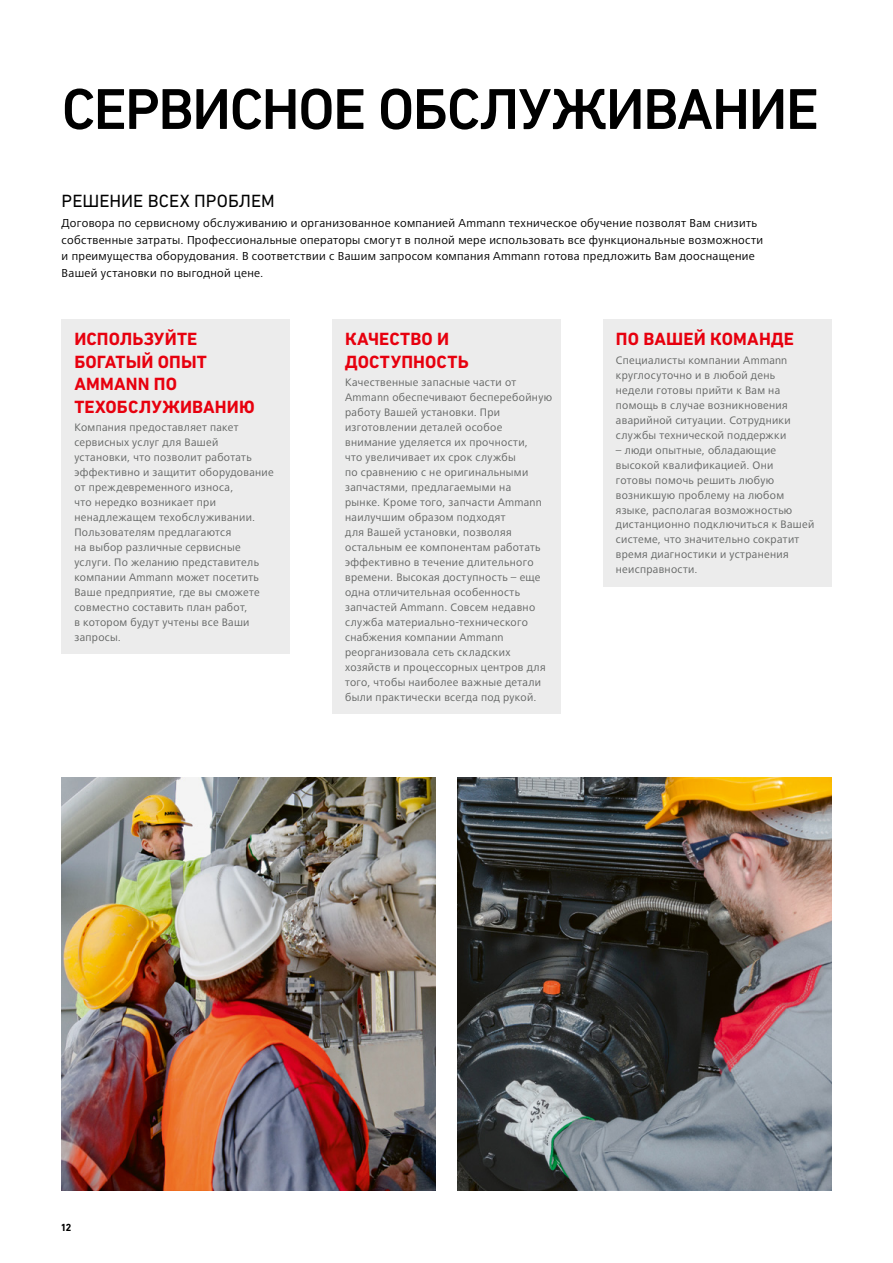
<style>
.page{position:relative;width:893px;height:1263px;background:#fff}
.page>*{position:absolute;margin:0;border:0;box-sizing:border-box;transform-origin:0 0}
.t1{font:500 58.5px "DIN Next CYR";letter-spacing:-.03em;color:#000}
.t2{font:700 18px/22.5px "DIN Next CYR";letter-spacing:.005em;color:#e7000e}
.t3{font:18px "DIN Next CYR";color:#000}
.t4{font:12px/16.5px "Frutiger Next LTW1 G";letter-spacing:.025em;color:#000}
.t5{font:11.25px/15px "Frutiger Next LTW1 G";letter-spacing:.03em;color:#626463}
.t6{font:700 10.5px "DIN Next CYR";color:#000}
</style>
<div class="page">
<div style="left:62px;top:319px;width:228px;height:335px;background:#ececec"></div>
<div style="left:603px;top:319px;width:228px;height:267px;background:#ececec"></div>
<div style="left:332px;top:319px;width:229px;height:395px;background:#ececec"></div>
<img style="left:457px;top:778px;width:374px;height:413px">
<img style="left:62px;top:778px;width:374px;height:413px">
<h1 class="t1" style="left:62px;top:75px;width:759px">СЕРВИСНОЕ ОБСЛУЖИВАНИЕ</h1>
<h2 class="t3" style="left:62px;top:191px;width:215px">РЕШЕНИЕ ВСЕХ ПРОБЛЕМ</h2>
<p class="t4" style="left:62px;top:215px;width:703px">Договора по сервисному обслуживанию и организованное компанией Аmmann техническое обучение позволят Вам снизить собственные затраты. Профессиональные операторы смогут в полной мере использовать все функциональные возможности и преимущества оборудования. В соответствии с Вашим запросом компания Ammann готова предложить Вам дооснащение Вашей установки по выгодной цене.</p>
<h2 class="t2" style="left:74px;top:328px;width:182px">ИСПОЛЬЗУЙТЕ<br>БОГАТЫЙ ОПЫТ<br>AMMANN ПО<br>ТЕХОБСЛУЖИВАНИЮ</h2>
<p class="t5" style="left:74px;top:420px;width:201px">Компания предоставляет пакет сервисных услуг для Вашей установки, что позволит работать эффективно и защитит оборудование от преждевременного износа,<br>что нередко возникает при ненадлежащем техобслуживании.<br>Пользователям предлагаются<br>на выбор различные сервисные услуги. По желанию представитель компании Ammann может посетить<br>Ваше предприятие, где вы сможете совместно составить план работ,<br>в котором будут учтены все Ваши запросы.</p>
<h2 class="t2" style="left:345px;top:328px;width:125px">КАЧЕСТВО И<br>ДОСТУПНОСТЬ</h2>
<p class="t5" style="left:345px;top:375px;width:208px">Качественные запасные части от<br>Ammann обеспечивают бесперебойную работу Вашей установки. При изготовлении деталей особое внимание уделяется их прочности,<br>что увеличивает их срок службы<br>по сравнению с не оригинальными запчастями, предлагаемыми на<br>рынке. Кроме того, запчасти Ammann наилучшим образом подходят<br>для Вашей установки, позволяя остальным ее компонентам работать эффективно в течение длительного времени. Высокая доступность – еще одна отличительная особенность запчастей Ammann. Совсем недавно служба материально-технического снабжения компании Ammann реорганизовала сеть складских хозяйств и процессорных центров для того, чтобы наиболее важные детали были практически всегда под рукой.</p>
<h2 class="t2" style="left:616px;top:328px;width:180px">ПО ВАШЕЙ КОМАНДЕ</h2>
<p class="t5" style="left:616px;top:353px;width:176px">Специалисты компании Ammann круглосуточно и в любой день недели готовы прийти к Вам на помощь в случае возникновения аварийной ситуации. Сотрудники службы технической поддержки</p>
<p class="t5" style="left:616px;top:443px;width:200px">– люди опытные, обладающие высокой квалификацией. Они<br>готовы помочь решить любую возникшую проблему на любом языке, располагая возможностью дистанционно подключиться к Вашей системе, что значительно сократит время диагностики и устранения неисправности.</p>
<p class="t6" style="left:62px;top:1221px;width:11px">12</p>
</div>
